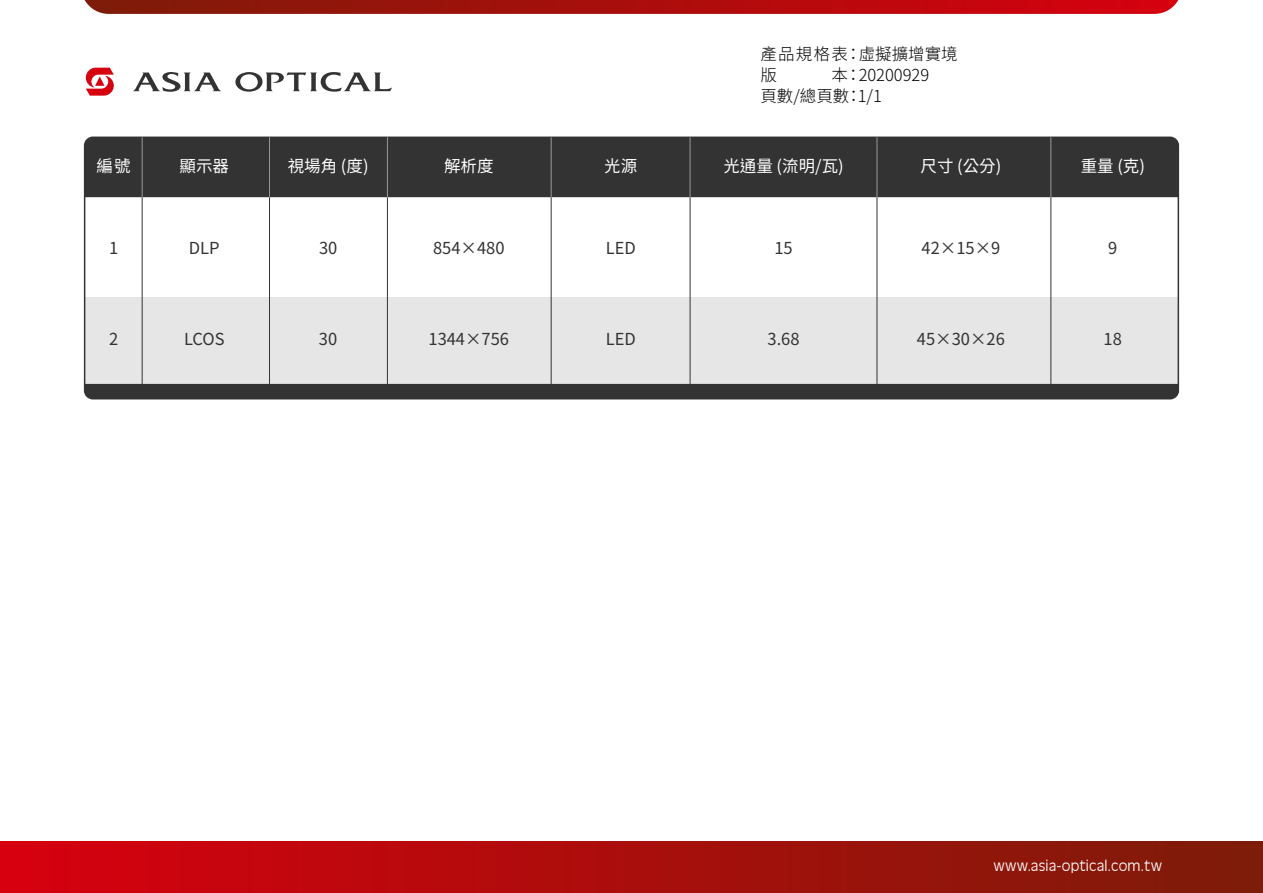
<style>
.page{position:relative;width:1263px;height:893px;background:#fff}
.page>*{position:absolute;margin:0;border:0;box-sizing:border-box;transform-origin:0 0}
.t1{font:16.5px "Noto Sans CJ Ktc";color:#333}
.t2{font:16.5px "Noto Sans CJ Ktc";color:#fff}
.t3{font:300 16.5px/21px "Noto Sans CJ Ktc";color:#000}
.t4{font:16.5px "Antique Oli T Ligh";letter-spacing:.01em;color:#fff}
</style>
<div class="page">
<div style="left:85px;top:297px;width:1093px;height:87px;background:#e6e6e6"></div>
<div style="left:85px;top:384px;width:1093px;height:15px;background:#333"></div>
<div style="left:85px;top:137px;width:1093px;height:60px;background:#333"></div>
<hr style="left:142px;top:197px;width:1px;height:202px;background:#333">
<div style="left:84px;top:137px;width:1095px;height:262px;border:2px solid #333;border-radius:8px"></div>
<hr style="left:1051px;top:197px;width:1px;height:187px;background:#333">
<hr style="left:551px;top:197px;width:1px;height:187px;background:#333">
<hr style="left:387px;top:197px;width:1px;height:187px;background:#333">
<hr style="left:269px;top:197px;width:1px;height:187px;background:#333">
<hr style="left:142px;top:137px;width:1px;height:60px;background:#999">
<hr style="left:1051px;top:137px;width:1px;height:60px;background:#999">
<hr style="left:551px;top:137px;width:1px;height:60px;background:#999">
<hr style="left:690px;top:197px;width:1px;height:187px;background:#333">
<hr style="left:690px;top:137px;width:1px;height:60px;background:#999">
<hr style="left:877px;top:197px;width:1px;height:187px;background:#333">
<hr style="left:877px;top:137px;width:1px;height:60px;background:#999">
<hr style="left:387px;top:137px;width:1px;height:60px;background:#999">
<hr style="left:269px;top:137px;width:1px;height:60px;background:#999">
<div style="left:0;top:842px;width:1263px;height:51px;background:linear-gradient(to right,#d7000f,#7d1c09)"></div>
<svg style="left:85px;top:0;width:1093px;height:14px;background:#ab1210"></svg>
<svg style="left:133px;top:72px;width:88px;height:20px"></svg>
<svg style="left:235px;top:72px;width:157px;height:20px"></svg>
<svg style="left:86px;top:68px;width:28px;height:28px"></svg>
<p class="t2" style="left:96px;top:157px;width:36px">編號</p>
<p class="t1" style="left:109px;top:239px;width:11px">1</p>
<p class="t3" style="left:760px;top:44px;width:199px">產品規格表：虛擬擴增實境版　　　本：20200929<br>頁數/總頁數：1/1</p>
<p class="t2" style="left:180px;top:157px;width:51px">顯示器</p>
<p class="t2" style="left:288px;top:157px;width:82px">視場角 (度)</p>
<p class="t2" style="left:444px;top:157px;width:51px">解析度</p>
<p class="t2" style="left:604px;top:157px;width:34px">光源</p>
<p class="t2" style="left:723px;top:157px;width:122px">光通量 (流明/瓦)</p>
<p class="t2" style="left:920px;top:157px;width:82px">尺寸 (公分)</p>
<p class="t2" style="left:1081px;top:157px;width:66px">重量 (克)</p>
<p class="t1" style="left:189px;top:239px;width:32px">DLP</p>
<p class="t1" style="left:319px;top:239px;width:20px">30</p>
<p class="t1" style="left:433px;top:239px;width:73px">854×480</p>
<p class="t1" style="left:606px;top:239px;width:31px">LED</p>
<p class="t1" style="left:774px;top:239px;width:20px">15</p>
<p class="t1" style="left:921px;top:239px;width:80px">42×15×9</p>
<p class="t1" style="left:1108px;top:239px;width:11px">9</p>
<p class="t1" style="left:109px;top:330px;width:11px">2</p>
<p class="t1" style="left:184px;top:330px;width:42px">LCOS</p>
<p class="t1" style="left:319px;top:330px;width:20px">30</p>
<p class="t1" style="left:428px;top:330px;width:82px">1344×756</p>
<p class="t1" style="left:606px;top:330px;width:31px">LED</p>
<p class="t1" style="left:767px;top:330px;width:34px">3.68</p>
<p class="t1" style="left:917px;top:330px;width:89px">45×30×26</p>
<p class="t1" style="left:1104px;top:330px;width:20px">18</p>
<p class="t4" style="left:993px;top:857px;width:170px">www.asia-optical.com.tw</p>
</div>
